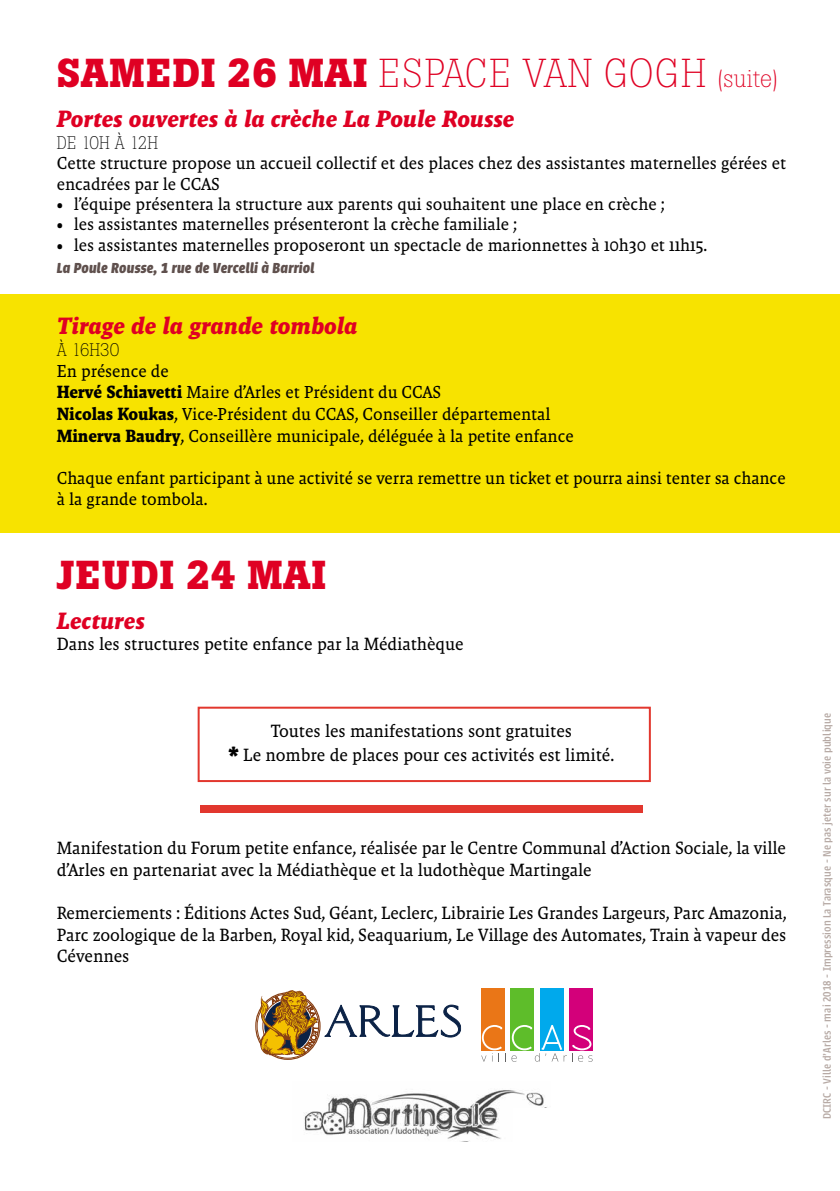
<style>
.page{position:relative;width:840px;height:1191px;background:#fff}
.page>*{position:absolute;margin:0;border:0;box-sizing:border-box;transform-origin:0 0}
.t1{font:300 40px "Boton";letter-spacing:.02em;color:#df0023}
.t2{font:700 40px "Boton";letter-spacing:.02em;color:#df0023}
.t3{font:italic 700 24px "Malaga OT";letter-spacing:-.005em;color:#df0023}
.t4{font:18px/21.6px "Malaga OT";letter-spacing:-.005em;color:#000;scale:.95 1}
.t5{font:18px/21.6px "Malaga OT";letter-spacing:-.005em;color:#000;text-align:justify;scale:.94 1}
.t6{font:300 18px "Boton";color:#000;scale:.95 1}
.t7{font:17.6px/21.6px "Malaga OT";letter-spacing:-.005em;color:#000;scale:.95 1}
.t8{font:italic 700 16px "Urbana";letter-spacing:.015em;color:#5f504d}
.t9{font:500 12px "Urbana";letter-spacing:.01em;color:#b7aaa5}
.s1{font-weight:700}
.s2{font-size:24px}
.s3{font-weight:700;font-size:18px}
.s4{font-size:18px}
.s5{font-weight:700;font-size:28px}
</style>
<div class="page">
<div style="left:0;top:294px;width:839px;height:238px;background:#f7e300"></div>
<div style="left:200px;top:805px;width:442px;height:7px;background:#e2372e"></div>
<svg style="left:260px;top:990px;width:201px;height:65px"></svg>
<div style="left:510px;top:988px;width:23px;height:62px;background:#5ebd2a"></div>
<div style="left:480px;top:988px;width:24px;height:62px;background:#ea7617"></div>
<div style="left:539px;top:988px;width:24px;height:62px;background:#00a9ec"></div>
<div style="left:569px;top:988px;width:24px;height:62px;background:#d3007a"></div>
<svg style="left:481px;top:1025px;width:111px;height:36px"></svg>
<div style="left:197px;top:706px;width:453px;height:76px;border:2px solid #e2372e"></div>
<img style="left:304px;top:1090px;width:243px;height:51px">
<h1 class="t1" style="left:57px;top:49px;width:722px"><span class="s1">SAMEDI 26 MAI</span> ESPACE VAN GOGH <span class="s2">(suite)</span></h1>
<h2 class="t3" style="left:57px;top:105px;width:459px">Portes ouvertes à la crèche La Poule Rousse</h2>
<p class="t6" style="left:57px;top:132px;width:108px">DE 10H À 12H</p>
<p class="t7" style="left:57px;top:153px;width:768px;line-height:20.4px">Cette structure propose un accueil collectif et des places chez des assistantes maternelles gérées et encadrées par le CCAS</p>
<p class="t7" style="left:57px;top:193px;width:641px">• l’équipe présentera la structure aux parents qui souhaitent une place en crèche ;</p>
<p class="t7" style="left:57px;top:213px;width:486px">• les assistantes maternelles présenteront la crèche familiale ;</p>
<p class="t7" style="left:57px;top:234px;width:686px">• les assistantes maternelles proposeront un spectacle de marionnettes à 10h30 et 11h15.</p>
<p class="t8" style="left:57px;top:259px;width:259px">La Poule Rousse, 1 rue de Vercelli à Barriol</p>
<h2 class="t3" style="left:57px;top:312px;width:302px">Tirage de la grande tombola</h2>
<p class="t6" style="left:57px;top:339px;width:67px">À 16H30</p>
<p class="t7" style="left:57px;top:360px;width:545px">En présence de<br><span class="s3">Hervé Schiavetti</span> Maire d’Arles et Président du CCAS<br><span class="s3">Nicolas Koukas</span><span class="s4">,</span> Vice-Président du CCAS, Conseiller départemental <span class="s3">Minerva Baudry</span><span class="s4">,</span> Conseillère municipale, déléguée à la petite enfance</p>
<p class="t7" style="left:57px;top:467px;width:768px">Chaque enfant participant à une activité se verra remettre un ticket et pourra ainsi tenter sa chance à la grande tombola.</p>
<h1 class="t2" style="left:57px;top:551px;width:270px">JEUDI 24 MAI</h1>
<h2 class="t3" style="left:57px;top:606px;width:90px">Lectures</h2>
<p class="t4" style="left:57px;top:633px;width:429px">Dans les structures petite enfance par la Médiathèque</p>
<p class="t4" style="left:228px;top:718px;width:407px;line-height:24px;text-align:center">Toutes les manifestations sont gratuites<br><span class="s5">*</span> Le nombre de places pour ces activités est limité.</p>
<p class="t4" style="left:57px;top:837px;width:768px">Manifestation du Forum petite enfance, réalisée par le Centre Communal d’Action Sociale, la ville d’Arles en partenariat avec la Médiathèque et la ludothèque Martingale</p>
<p class="t5" style="left:57px;top:902px;width:777px">Remerciements : Éditions Actes Sud, Géant, Leclerc, Librairie Les Grandes Largeurs, Parc Amazonia, Parc zoologique de la Barben, Royal kid, Seaquarium, Le Village des Automates, Train à vapeur des Cévennes</p>
<p class="t9" style="left:820px;top:1119px;width:408px;rotate:-90deg">DCIRC - Ville d’Arles - mai 2018 - Impression La Tarasque - Ne pas jeter sur la voie publique</p>
</div>
